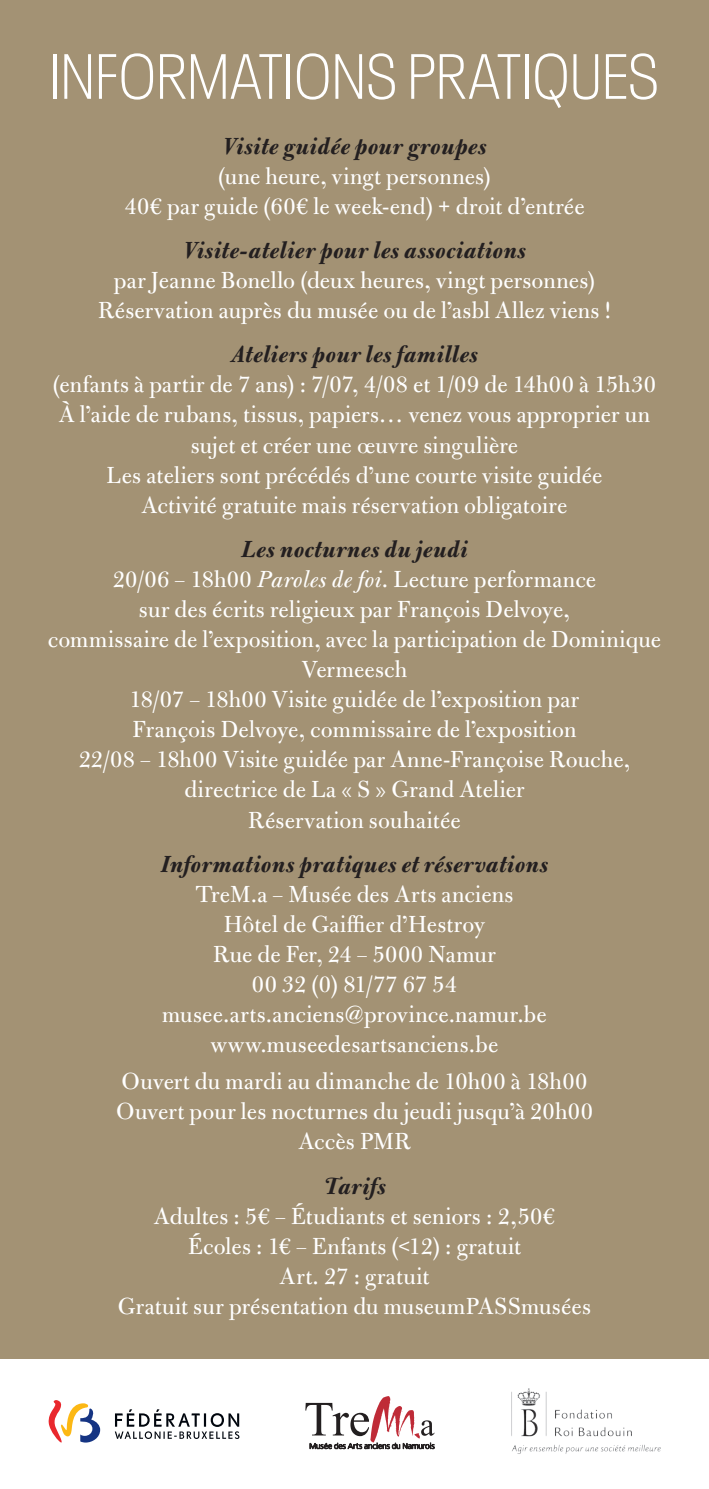
<style>
.page{position:relative;width:709px;height:1489px;background:#fff}
.page>*{position:absolute;margin:0;border:0;box-sizing:border-box;transform-origin:0 0}
.t1{font:300 condensed 63.25px "Neue Plak";color:#fff}
.t2{font:25px/30px "Bulmer MT Std";letter-spacing:.01em;color:#fff;text-align:center}
.t3{font:italic 700 25px "Bulmer MT Std";letter-spacing:.01em;color:#231f20}
.s1{font-weight:700;font-style:italic;color:#231f20}
.s2{font-style:italic}
</style>
<div class="page">
<div style="left:0;top:0;width:709px;height:1358px;background:#a39274"></div>
<svg style="left:305px;top:1396px;width:129px;height:52px"></svg>
<svg style="left:115px;top:1409px;width:124px;height:29px"></svg>
<svg style="left:48px;top:1400px;width:52px;height:42px"></svg>
<img style="left:511px;top:1388px;width:150px;height:66px">
<h1 class="t1" style="left:50px;top:31px;width:611px">INFORMATIONS PRATIQUES</h1>
<p class="t3" style="left:222px;top:132px;width:266px">Visite guidée pour groupes</p>
<p class="t2" style="left:124px;top:161px;width:461px">(une heure, vingt personnes)<br>40€ par guide (60€ le week-end) + droit d’entrée</p>
<p class="t3" style="left:183px;top:237px;width:345px">Visite-atelier pour les associations</p>
<p class="t2" style="left:98px;top:266px;width:514px">par Jeanne Bonello (deux heures, vingt personnes)<br>Réservation auprès du musée ou de l’asbl Allez viens !</p>
<p class="t3" style="left:231px;top:341px;width:249px">Ateliers pour les familles</p>
<p class="t2" style="left:53px;top:370px;width:604px">(enfants à partir de 7 ans) : 7/07, 4/08 et 1/09 de 14h00 à 15h30<br>À l’aide de rubans, tissus, papiers… venez vous approprier un sujet et créer une œuvre singulière<br>Les ateliers sont précédés d’une courte visite guidée<br>Activité gratuite mais réservation obligatoire</p>
<p class="t2" style="left:48px;top:534px;width:614px"><span class="s1">Les nocturnes du jeudi<br></span>20/06 – 18h00 <span class="s2">Paroles de foi</span>. Lecture performance<br>sur des écrits religieux par François Delvoye,<br>commissaire de l’exposition, avec la participation de Dominique Vermeesch<br>18/07 – 18h00 Visite guidée de l’exposition par<br>François Delvoye, commissaire de l’exposition<br>22/08 – 18h00 Visite guidée par Anne-Françoise Rouche, directrice de La « S » Grand Atelier<br>Réservation souhaitée</p>
<p class="t3" style="left:160px;top:850px;width:389px">Informations pratiques et réservations</p>
<p class="t2" style="left:162px;top:879px;width:386px">TreM.a – Musée des Arts anciens<br>Hôtel de Gaiffier d’Hestroy<br>Rue de Fer, 24 – 5000 Namur<br>00 32 (0) 81/77 67 54 musee.arts.anciens@province.namur.be www.museedesartsanciens.be</p>
<p class="t2" style="left:116px;top:1066px;width:478px">Ouvert du mardi au dimanche de 10h00 à 18h00<br>Ouvert pour les nocturnes du jeudi jusqu’à 20h00<br>Accès PMR</p>
<p class="t3" style="left:323px;top:1172px;width:64px">Tarifs</p>
<p class="t2" style="left:118px;top:1201px;width:475px">Adultes : 5€ – Étudiants et seniors : 2,50€<br>Écoles : 1€ – Enfants (&lt;12) : gratuit<br>Art. 27 : gratuit<br>Gratuit sur présentation du museumPASSmusées</p>
</div>
